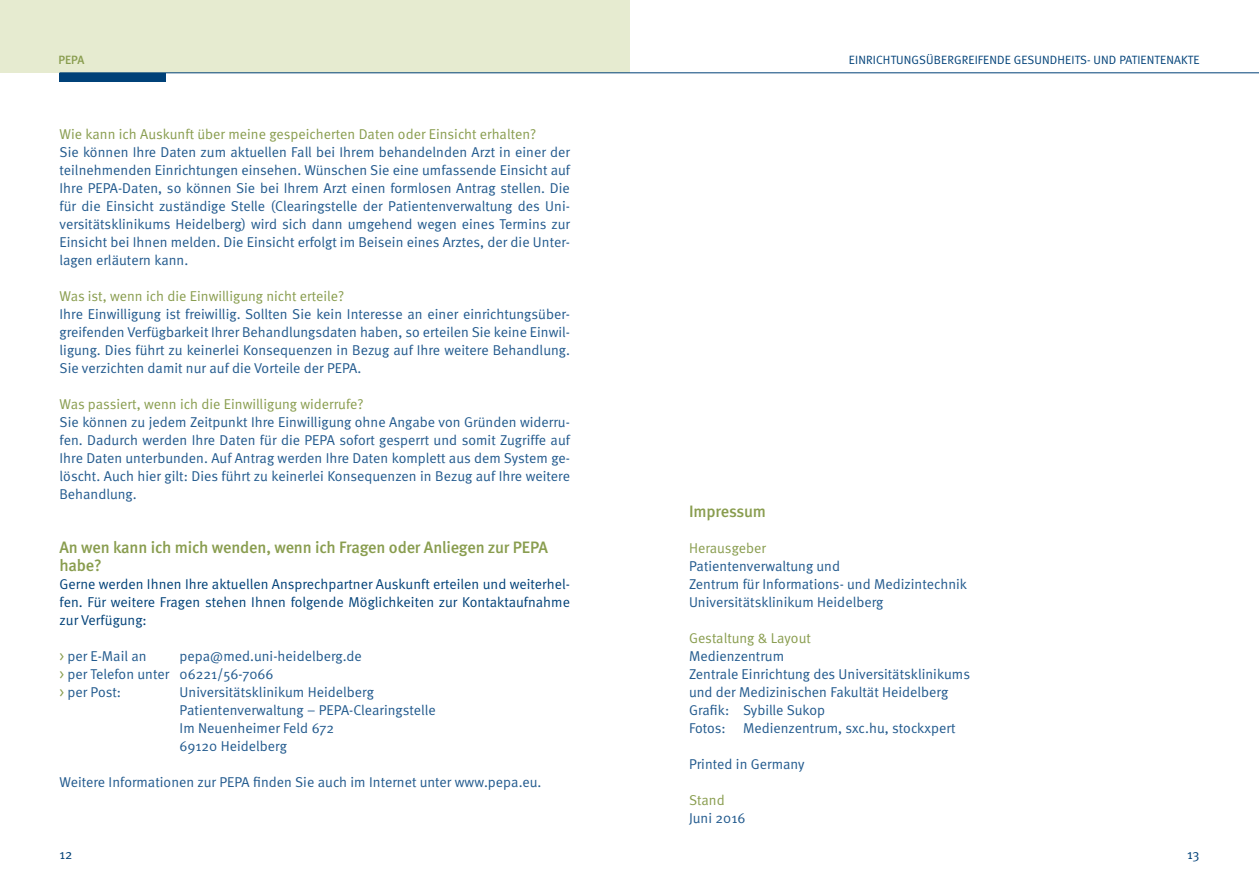
<style>
.page{position:relative;width:1259px;height:893px;background:#fff}
.page>*{position:absolute;margin:0;border:0;box-sizing:border-box;transform-origin:0 0}
.t1{font:500 16.5px/18px "Meta";letter-spacing:-.01em;color:#899d4f}
.t2{font:14.25px/18px "Meta Normal";letter-spacing:.005em;color:#225a8e}
.t3{font:14.25px "Meta Normal";letter-spacing:.005em;color:#899d4f}
.t4{font:14.25px/18px "Meta Normal";letter-spacing:.005em;color:#004178;text-align:justify}
.t5{font:13.5px "Meta Normal";color:#004178}
.t6{font:12px "Meta Normal";letter-spacing:.01em;color:#004178}
.t7{font:500 12px "Meta";color:#899d4f}
.s1{color:#899d4f}
</style>
<div class="page">
<div style="left:60px;top:73px;width:106px;height:8px;background:#004178"></div>
<div style="left:0;top:0;width:629px;height:72px;background:#e6ebd0"></div>
<hr style="left:60px;top:72px;width:1199px;height:1px;background:#004178">
<p class="t7" style="left:59px;top:53px;width:27px">PEPA</p>
<p class="t3" style="left:60px;top:126px;width:478px">Wie kann ich Auskunft über meine gespeicherten Daten oder Einsicht erhalten?</p>
<p class="t2" style="left:60px;top:143px;width:512px;text-align:justify">Sie können Ihre Daten zum aktuellen Fall bei Ihrem behandelnden Arzt in einer der teilnehmenden Einrichtungen einsehen. Wünschen Sie eine umfassende Einsicht auf Ihre PEPA-Daten, so können Sie bei Ihrem Arzt einen formlosen Antrag stellen. Die für die Einsicht zuständige Stelle (Clearingstelle der Patientenverwaltung des Uni&shy;versitätsklinikums Heidelberg) wird sich dann umgehend wegen eines Termins zur Einsicht bei Ihnen melden. Die Einsicht erfolgt im Beisein eines Arztes, der die Unter&shy;lagen erläutern kann.</p>
<p class="t3" style="left:60px;top:288px;width:286px">Was ist, wenn ich die Einwilligung nicht erteile?</p>
<p class="t2" style="left:60px;top:305px;width:512px;text-align:justify">Ihre Einwilligung ist freiwillig. Sollten Sie kein Interesse an einer einrichtungsüber&shy;greifenden Verfügbarkeit Ihrer Behandlungsdaten haben, so erteilen Sie keine Einwil&shy;ligung. Dies führt zu keinerlei Konsequenzen in Bezug auf Ihre weitere Behandlung.<br>Sie verzichten damit nur auf die Vorteile der PEPA.</p>
<p class="t3" style="left:60px;top:396px;width:305px">Was passiert, wenn ich die Einwilligung widerrufe?</p>
<p class="t2" style="left:60px;top:413px;width:512px;text-align:justify">Sie können zu jedem Zeitpunkt Ihre Einwilligung ohne Angabe von Gründen widerru&shy;fen. Dadurch werden Ihre Daten für die PEPA sofort gesperrt und somit Zugriffe auf Ihre Daten unterbunden. Auf Antrag werden Ihre Daten komplett aus dem System ge&shy;löscht. Auch hier gilt: Dies führt zu keinerlei Konsequenzen in Bezug auf Ihre weitere Behandlung.</p>
<p class="t1" style="left:60px;top:538px;width:490px">An wen kann ich mich wenden, wenn ich Fragen oder Anliegen zur PEPA habe?</p>
<p class="t4" style="left:60px;top:575px;width:512px">Gerne werden Ihnen Ihre aktuellen Ansprechpartner Auskunft erteilen und weiterhel&shy;fen. Für weitere Fragen stehen Ihnen folgende Möglichkeiten zur Kontaktaufnahme zur Verfügung:</p>
<p class="t2" style="left:60px;top:647px;width:88px"><span class="s1">&gt;</span> per E-Mail an</p>
<p class="t2" style="left:60px;top:647px;width:304px;text-indent:120px">pepa@med.uni-heidelberg.de <span class="s1">&gt;</span> per Telefon unter 06221/56-7066<br><span class="s1">&gt;</span> per Post:</p>
<p class="t2" style="left:180px;top:683px;width:257px">Universitätsklinikum Heidelberg<br>Patientenverwaltung – PEPA-Clearingstelle<br>Im Neuenheimer Feld 672<br>69120 Heidelberg</p>
<p class="t2" style="left:60px;top:773px;width:483px">Weitere Informationen zur PEPA finden Sie auch im Internet unter www.pepa.eu.</p>
<p class="t5" style="left:60px;top:846px;width:15px">12</p>
<p class="t6" style="left:849px;top:53px;width:352px">EINRICHTUNGSÜBERGREIFENDE GESUNDHEITS- UND PATIENTENAKTE</p>
<p class="t1" style="left:689px;top:502px;width:79px">Impressum</p>
<p class="t3" style="left:689px;top:540px;width:78px">Herausgeber</p>
<p class="t2" style="left:689px;top:557px;width:280px">Patientenverwaltung und<br>Zentrum für Informations- und Medizintechnik<br>Universitätsklinikum Heidelberg</p>
<p class="t3" style="left:689px;top:630px;width:123px">Gestaltung &amp; Layout</p>
<p class="t2" style="left:689px;top:647px;width:282px">Medienzentrum<br>Zentrale Einrichtung des Universitätsklinikums und der Medizinischen Fakultät Heidelberg Grafik: Sybille Sukop<br>Fotos: Medienzentrum, sxc.hu, stockxpert</p>
<p class="t2" style="left:689px;top:755px;width:117px">Printed in Germany</p>
<p class="t3" style="left:689px;top:792px;width:37px">Stand</p>
<p class="t2" style="left:689px;top:809px;width:58px">Juni 2016</p>
<p class="t5" style="left:1187px;top:846px;width:14px">13</p>
</div>
